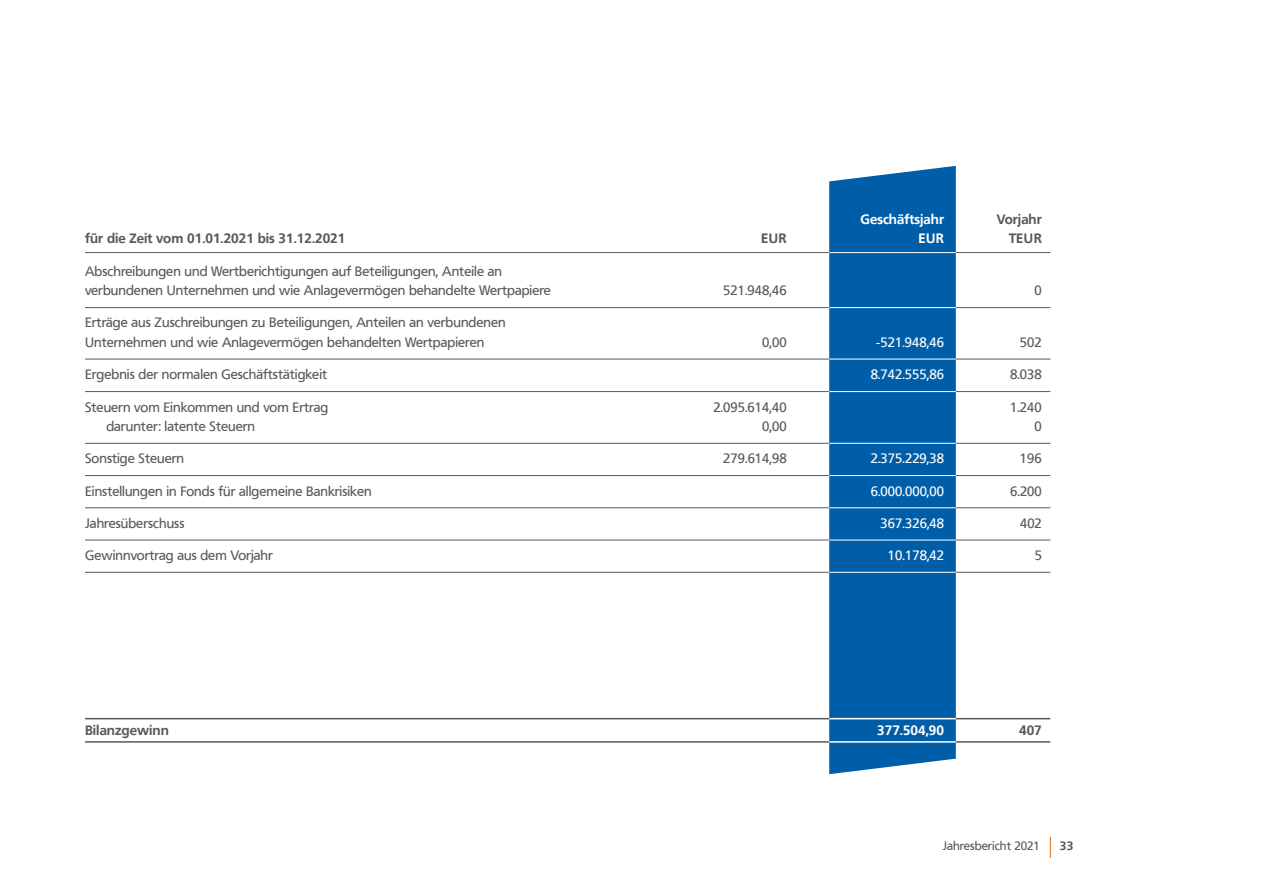
<style>
.page{position:relative;width:1263px;height:893px;background:#fff}
.page>*{position:absolute;margin:0;border:0;box-sizing:border-box;transform-origin:0 0}
.t1{font:13.5px/19.5px "Frutiger VR";color:#58585a}
.t2{font:13.5px "Frutiger VR";color:#fff}
.t3{font:700 13.5px "Frutiger VR";color:#58585a}
.t4{font:700 13.5px "Frutiger VR";color:#fff}
.t5{font:12px "Frutiger VR";color:#58585a}
.t6{font:700 12px "Frutiger VR";color:#58585a}
</style>
<div class="page">
<svg style="left:1050px;top:837px;width:1px;height:21px"></svg>
<hr style="left:85px;top:718px;width:965px;height:1px;background:#58585a">
<hr style="left:85px;top:741px;width:965px;height:2px;background:#58585a">
<hr style="left:85px;top:252px;width:965px;height:1px;background:#58585a">
<hr style="left:85px;top:307px;width:965px;height:1px;background:#58585a">
<hr style="left:85px;top:359px;width:965px;height:1px;background:#58585a">
<hr style="left:85px;top:391px;width:965px;height:1px;background:#58585a">
<hr style="left:85px;top:443px;width:965px;height:1px;background:#58585a">
<hr style="left:85px;top:475px;width:965px;height:1px;background:#58585a">
<hr style="left:85px;top:507px;width:965px;height:1px;background:#58585a">
<hr style="left:85px;top:540px;width:965px;height:1px;background:#58585a">
<hr style="left:85px;top:572px;width:965px;height:1px;background:#58585a">
<div style="left:829px;top:166px;width:127px;height:608px;background:#005ea8"></div>
<hr style="left:829px;top:252px;width:127px;height:1px;background:#fff">
<hr style="left:829px;top:307px;width:127px;height:1px;background:#fff">
<hr style="left:829px;top:359px;width:127px;height:1px;background:#fff">
<hr style="left:829px;top:391px;width:127px;height:1px;background:#fff">
<hr style="left:829px;top:443px;width:127px;height:1px;background:#fff">
<hr style="left:829px;top:475px;width:127px;height:1px;background:#fff">
<hr style="left:829px;top:507px;width:127px;height:1px;background:#fff">
<hr style="left:829px;top:540px;width:127px;height:1px;background:#fff">
<hr style="left:829px;top:572px;width:127px;height:1px;background:#fff">
<hr style="left:829px;top:718px;width:127px;height:1px;background:#fff">
<hr style="left:829px;top:741px;width:127px;height:2px;background:#fff">
<p class="t4" style="left:860px;top:211px;width:85px">Geschäftsjahr</p>
<p class="t3" style="left:997px;top:211px;width:46px">Vorjahr</p>
<p class="t3" style="left:85px;top:231px;width:262px">für die Zeit vom 01.01.2021 bis 31.12.2021</p>
<p class="t3" style="left:761px;top:231px;width:27px">EUR</p>
<p class="t4" style="left:918px;top:231px;width:27px">EUR</p>
<p class="t3" style="left:1009px;top:231px;width:35px">TEUR</p>
<p class="t1" style="left:85px;top:261px;width:467px">Abschreibungen und Wertberichtigungen auf Beteiligungen, Anteile an verbundenen Unternehmen und wie Anlagevermögen behandelte Wertpapiere</p>
<p class="t1" style="left:723px;top:281px;width:65px">521.948,46</p>
<p class="t1" style="left:1034px;top:281px;width:9px">0</p>
<p class="t1" style="left:85px;top:313px;width:422px">Erträge aus Zuschreibungen zu Beteiligungen, Anteilen an verbundenen<br>Unternehmen und wie Anlagevermögen behandelten Wertpapieren</p>
<p class="t1" style="left:762px;top:333px;width:26px">0,00</p>
<p class="t2" style="left:876px;top:334px;width:69px">-521.948,46</p>
<p class="t1" style="left:1020px;top:333px;width:23px">502</p>
<p class="t1" style="left:85px;top:365px;width:244px">Ergebnis der normalen Geschäftstätigkeit</p>
<p class="t2" style="left:871px;top:367px;width:75px">8.742.555,86</p>
<p class="t1" style="left:1010px;top:365px;width:33px">8.038</p>
<p class="t1" style="left:85px;top:397px;width:245px">Steuern vom Einkommen und vom Ertrag</p>
<p class="t1" style="left:713px;top:397px;width:75px">2.095.614,40</p>
<p class="t1" style="left:1010px;top:397px;width:33px">1.240</p>
<p class="t1" style="left:106px;top:417px;width:150px">darunter: latente Steuern</p>
<p class="t1" style="left:762px;top:417px;width:26px">0,00</p>
<p class="t1" style="left:1034px;top:417px;width:9px">0</p>
<p class="t1" style="left:85px;top:449px;width:100px">Sonstige Steuern</p>
<p class="t1" style="left:723px;top:449px;width:65px">279.614,98</p>
<p class="t2" style="left:871px;top:451px;width:75px">2.375.229,38</p>
<p class="t1" style="left:1020px;top:449px;width:23px">196</p>
<p class="t1" style="left:85px;top:481px;width:288px">Einstellungen in Fonds für allgemeine Bankrisiken</p>
<p class="t2" style="left:871px;top:483px;width:75px">6.000.000,00</p>
<p class="t1" style="left:1010px;top:481px;width:33px">6.200</p>
<p class="t1" style="left:85px;top:513px;width:101px">Jahresüberschuss</p>
<p class="t2" style="left:880px;top:515px;width:65px">367.326,48</p>
<p class="t1" style="left:1020px;top:513px;width:23px">402</p>
<p class="t1" style="left:85px;top:546px;width:189px">Gewinnvortrag aus dem Vorjahr</p>
<p class="t2" style="left:888px;top:547px;width:58px">10.178,42</p>
<p class="t1" style="left:1035px;top:546px;width:9px">5</p>
<p class="t3" style="left:85px;top:722px;width:85px">Bilanzgewinn</p>
<p class="t4" style="left:877px;top:722px;width:68px">377.504,90</p>
<p class="t3" style="left:1019px;top:722px;width:24px">407</p>
<p class="t5" style="left:943px;top:839px;width:99px">Jahresbericht 2021</p>
<p class="t6" style="left:1060px;top:839px;width:15px">33</p>
</div>
